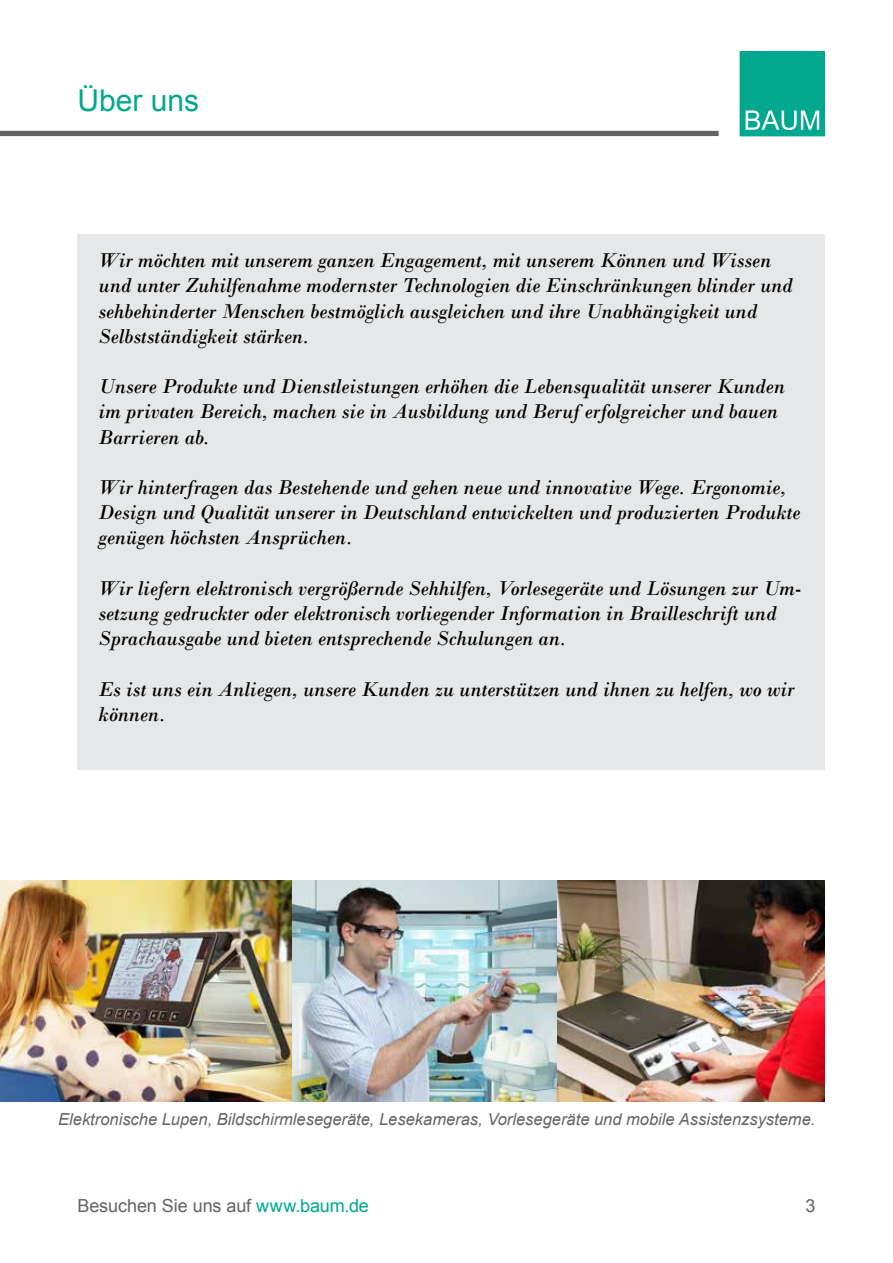
<style>
.page{position:relative;width:893px;height:1263px;background:#fff}
.page>*{position:absolute;margin:0;border:0;box-sizing:border-box;transform-origin:0 0}
.t1{font:30px "Arial";color:#00a88e}
.t2{font:italic 21px/25.2px "Bodoni";letter-spacing:-.005em;color:#000}
.t3{font:18px "Arial";letter-spacing:-.005em;color:#636466}
.t4{font:italic 16.5px "Arial";color:#636466}
.s1{color:#00a88e}
</style>
<div class="page">
<div style="left:740px;top:51px;width:85px;height:85px;background:#00a88e"></div>
<svg style="left:746px;top:111px;width:73px;height:19px"></svg>
<div style="left:0;top:131px;width:719px;height:5px;background:#636466"></div>
<img style="left:292px;top:880px;width:533px;height:221px">
<img style="left:0;top:880px;width:292px;height:221px">
<div style="left:77px;top:234px;width:748px;height:535px;background:#e6e7e8"></div>
<h1 class="t1" style="left:77px;top:80px;width:123px">Über uns</h1>
<p class="t2" style="left:99px;top:248px;width:696px">Wir möchten mit unserem ganzen Engagement, mit unserem Können und Wissen und unter Zuhilfenahme modernster Technologien die Einschränkungen blinder und sehbehinderter Menschen bestmöglich ausgleichen und ihre Unabhängigkeit und Selbstständigkeit stärken.</p>
<p class="t2" style="left:99px;top:374px;width:688px">Unsere Produkte und Dienstleistungen erhöhen die Lebensqualität unserer Kunden im privaten Bereich, machen sie in Ausbildung und Beruf erfolgreicher und bauen<br>Barrieren ab.</p>
<p class="t2" style="left:99px;top:474px;width:703px">Wir hinterfragen das Bestehende und gehen neue und innovative Wege. Ergonomie,<br>Design und Qualität unserer in Deutschland entwickelten und produzierten Produkte genügen höchsten Ansprüchen.</p>
<p class="t2" style="left:99px;top:575px;width:705px">Wir liefern elektronisch vergrößernde Sehhilfen, Vorlesegeräte und Lösungen zur Um&shy;setzung gedruckter oder elektronisch vorliegender Information in Brailleschrift und<br>Sprachausgabe und bieten entsprechende Schulungen an.</p>
<p class="t2" style="left:99px;top:676px;width:697px">Es ist uns ein Anliegen, unsere Kunden zu unterstützen und ihnen zu helfen, wo wir können.</p>
<p class="t4" style="left:58px;top:1108px;width:759px">Elektronische Lupen, Bildschirmlesegeräte, Lesekameras, Vorlesegeräte und mobile Assistenzsysteme.</p>
<p class="t3" style="left:77px;top:1194px;width:293px">Besuchen Sie uns auf <span class="s1">www.baum.de</span></p>
<p class="t3" style="left:806px;top:1194px;width:12px">3</p>
</div>
